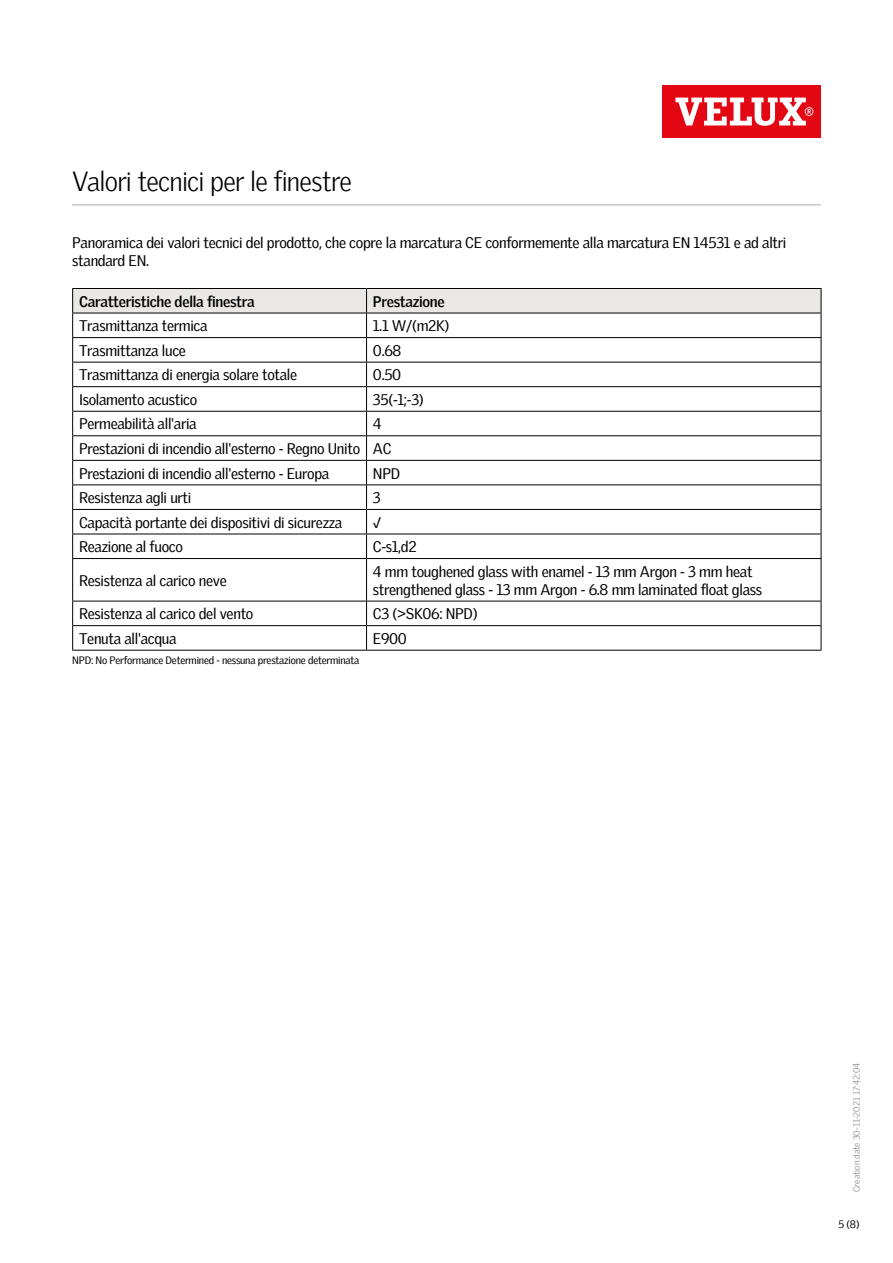
<style>
.page{position:relative;width:893px;height:1263px;background:#fff}
.page>*{position:absolute;margin:0;border:0;box-sizing:border-box;transform-origin:0 0}
.t1{font:300 27px "Velux Gothic";letter-spacing:-.025em;color:#000}
.t2{font:15px/18px "Velux Gothic";letter-spacing:-.02em;color:#000}
.t3{font:700 15px "Velux Gothic";letter-spacing:-.02em;color:#000}
.t4{font:10.5px "Velux Gothic";letter-spacing:-.02em;color:#000}
.t5{font:300 9px "Velux Gothic";color:#838282}
</style>
<div class="page">
<div style="left:662px;top:85px;width:159px;height:53px;background:#e30613"></div>
<svg style="left:675px;top:98px;width:138px;height:28px"></svg>
<hr style="left:72px;top:204px;width:749px;height:2px;background:#c6c6c3">
<svg style="left:72px;top:288px;width:750px;height:270px"></svg>
<hr style="left:72px;top:558px;width:295px;height:1px;background:#000">
<hr style="left:72px;top:559px;width:1px;height:42px;background:#000">
<hr style="left:367px;top:558px;width:454px;height:1px;background:#000">
<hr style="left:366px;top:559px;width:1px;height:42px;background:#000">
<hr style="left:821px;top:559px;width:1px;height:42px;background:#000">
<hr style="left:72px;top:601px;width:295px;height:1px;background:#000">
<hr style="left:367px;top:601px;width:454px;height:1px;background:#000">
<hr style="left:72px;top:625px;width:295px;height:1px;background:#000">
<svg style="left:72px;top:601px;width:1px;height:49px"></svg>
<hr style="left:72px;top:650px;width:295px;height:1px;background:#000">
<hr style="left:367px;top:625px;width:454px;height:1px;background:#000">
<svg style="left:366px;top:601px;width:1px;height:49px"></svg>
<svg style="left:821px;top:601px;width:1px;height:49px"></svg>
<hr style="left:367px;top:650px;width:454px;height:1px;background:#000">
<h1 class="t1" style="left:72px;top:171px;width:281px">Valori tecnici per le finestre</h1>
<p class="t2" style="left:72px;top:233px;width:716px">Panoramica dei valori tecnici del prodotto, che copre la marcatura CE conformemente alla marcatura EN 14531 e ad altri standard EN.</p>
<p class="t3" style="left:79px;top:295px;width:177px">Caratteristiche della finestra</p>
<p class="t3" style="left:373px;top:295px;width:73px">Prestazione</p>
<p class="t2" style="left:79px;top:317px;width:130px">Trasmittanza termica</p>
<p class="t2" style="left:373px;top:317px;width:78px">1.1 W/(m2K)</p>
<p class="t2" style="left:79px;top:341px;width:108px">Trasmittanza luce</p>
<p class="t2" style="left:373px;top:341px;width:30px">0.68</p>
<p class="t2" style="left:79px;top:366px;width:220px">Trasmittanza di energia solare totale</p>
<p class="t2" style="left:373px;top:366px;width:30px">0.50</p>
<p class="t2" style="left:79px;top:390px;width:120px">Isolamento acustico</p>
<p class="t2" style="left:373px;top:390px;width:52px">35(-1;-3)</p>
<p class="t2" style="left:79px;top:415px;width:119px">Permeabilità all'aria</p>
<p class="t2" style="left:79px;top:412px;width:314px;line-height:24.6px;text-indent:294px">4<br>Prestazioni di incendio all'esterno - Regno Unito AC<br>Prestazioni di incendio all'esterno - Europa</p>
<p class="t2" style="left:373px;top:464px;width:29px">NPD</p>
<p class="t2" style="left:79px;top:489px;width:114px">Resistenza agli urti</p>
<p class="t2" style="left:373px;top:489px;width:9px">3</p>
<p class="t2" style="left:79px;top:513px;width:265px">Capacità portante dei dispositivi di sicurezza</p>
<p class="t2" style="left:373px;top:512px;width:10px">√</p>
<p class="t2" style="left:79px;top:538px;width:105px">Reazione al fuoco</p>
<p class="t2" style="left:373px;top:538px;width:45px">C-s1,d2</p>
<p class="t2" style="left:79px;top:571px;width:149px">Resistenza al carico neve</p>
<p class="t2" style="left:373px;top:562px;width:391px">4 mm toughened glass with enamel - 13 mm Argon - 3 mm heat strengthened glass - 13 mm Argon - 6.8 mm laminated float glass</p>
<p class="t2" style="left:79px;top:605px;width:176px">Resistenza al carico del vento</p>
<p class="t2" style="left:373px;top:605px;width:106px">C3 (&gt;SK06: NPD)</p>
<p class="t2" style="left:79px;top:629px;width:99px">Tenuta all'acqua</p>
<p class="t2" style="left:373px;top:629px;width:36px">E900</p>
<p class="t4" style="left:72px;top:654px;width:289px">NPD: No Performance Determined - nessuna prestazione determinata</p>
<p class="t5" style="left:853px;top:1192px;width:131px;rotate:-90deg">Creation date 30-11-2021 17:42:04</p>
<p class="t4" style="left:838px;top:1218px;width:23px">5 (8)</p>
</div>
